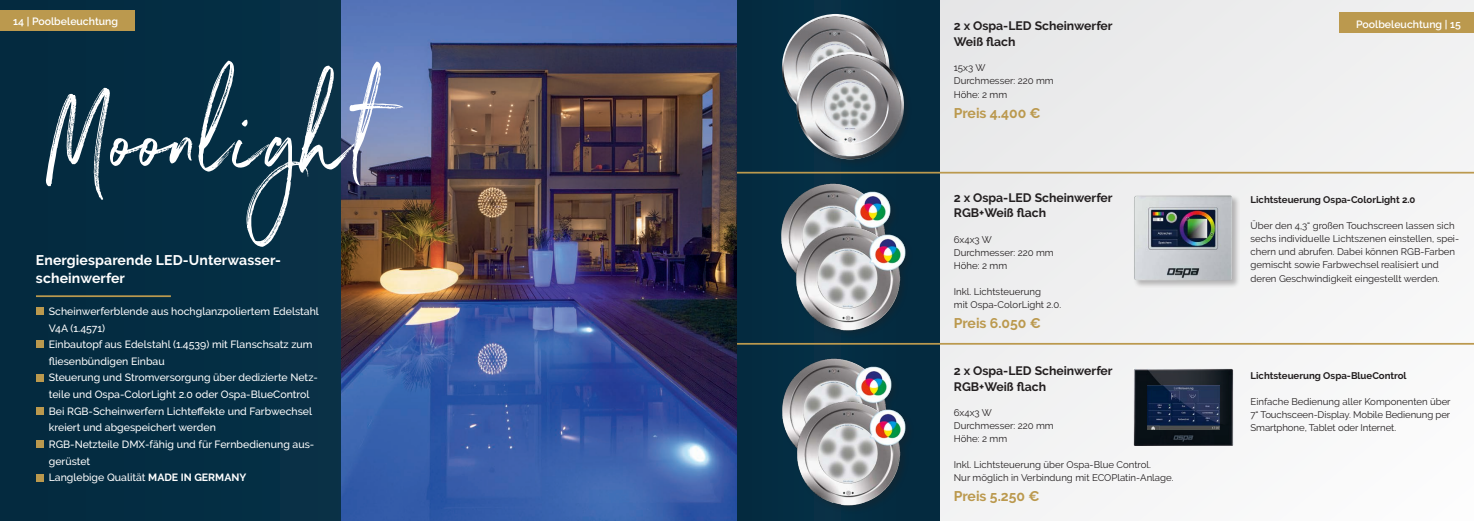
<style>
.page{position:relative;width:1474px;height:521px;background:#fff}
.page>*{position:absolute;margin:0;border:0;box-sizing:border-box;transform-origin:0 0}
.t1{font:126.7px "Northwell";letter-spacing:.03em;color:#fff;scale:.86 1}
.t2{font:700 14px/17.5px "Raleway";letter-spacing:.01em;color:#fff}
.t3{font:700 14px "Raleway";color:#bb994e}
.t4{font:700 12.25px/15.8px "Raleway";color:#231f20}
.t5{font:500 10.5px/16.6px "Raleway";color:#fff}
.t6{font:600 10.5px "Raleway";color:#fff}
.t7{font:9.62px/13.1px "Raleway";color:#231f20}
.t8{font:700 9.62px "Raleway";color:#231f20}
.s1{font-weight:700}
</style>
<div class="page">
<div style="left:0;top:0;width:742px;height:521px;background:#042d43"></div>
<img style="left:341px;top:0;width:396px;height:521px">
<div style="left:0;top:10px;width:135px;height:21px;background:#bb994e"></div>
<div style="left:36px;top:307px;width:7px;height:8px;background:#bb994e"></div>
<div style="left:36px;top:341px;width:7px;height:7px;background:#bb994e"></div>
<div style="left:36px;top:374px;width:7px;height:7px;background:#bb994e"></div>
<div style="left:36px;top:407px;width:7px;height:8px;background:#bb994e"></div>
<div style="left:36px;top:440px;width:7px;height:8px;background:#bb994e"></div>
<div style="left:36px;top:474px;width:7px;height:7px;background:#bb994e"></div>
<hr style="left:36px;top:295px;width:135px;height:2px;background:#bb994e">
<div style="left:777px;top:0;width:696px;height:521px;background:#f1f2f2"></div>
<div style="left:737px;top:0;width:202px;height:521px;background:#042b40"></div>
<img style="left:781px;top:183px;width:110px;height:80px">
<img style="left:788px;top:222px;width:118px;height:109px">
<hr style="left:737px;top:343px;width:736px;height:2px;background:#bb994e">
<hr style="left:737px;top:172px;width:736px;height:2px;background:#bb994e">
<div style="left:1338px;top:12px;width:135px;height:21px;background:#bb994e"></div>
<img style="left:782px;top:358px;width:110px;height:80px">
<img style="left:789px;top:397px;width:117px;height:110px">
<img style="left:782px;top:14px;width:107px;height:108px;border-radius:54px">
<div style="left:795px;top:50px;width:117px;height:118px;background:#231f20;opacity:.3"></div>
<img style="left:796px;top:51px;width:108px;height:108px;border-radius:54px">
<div style="left:1132px;top:194px;width:108px;height:95px;background:#231f20;opacity:.3"></div>
<img style="left:1134px;top:195px;width:98px;height:85px">
<img style="left:1133px;top:369px;width:100px;height:77px">
<img style="left:1147px;top:385px;width:72px;height:44px">
<p class="t6" style="left:13px;top:15px;width:106px">14 | Poolbeleuchtung</p>
<h1 class="t1" style="left:43px;top:48px;width:383px">Moonlight</h1>
<h2 class="t2" style="left:36px;top:251px;width:246px">Energiesparende LED-Unterwasser&shy;scheinwerfer</h2>
<p class="t5" style="left:49px;top:303px;width:272px">Scheinwerferblende aus hochglanzpoliertem Edelstahl V4A (1.4571)<br>Einbautopf aus Edelstahl (1.4539) mit Flanschsatz zum fliesenbündigen Einbau<br>Steuerung und Stromversorgung über dedizierte Netz&shy;teile und Ospa-ColorLight 2.0 oder Ospa-BlueControl Bei RGB-Scheinwerfern Lichteffekte und Farbwechsel kreiert und abgespeichert werden<br>RGB-Netzteile DMX-fähig und für Fernbedienung aus&shy;gerüstet<br>Langlebige Qualität <span class="s1">MADE IN GERMANY</span></p>
<p class="t4" style="left:953px;top:18px;width:160px">2 x Ospa-LED Scheinwerfer<br>Weiß flach</p>
<p class="t7" style="left:953px;top:61px;width:101px">15x3 W<br>Durchmesser: 220 mm<br>Höhe: 2 mm</p>
<h2 class="t3" style="left:953px;top:105px;width:88px">Preis 4.400 €</h2>
<p class="t4" style="left:953px;top:190px;width:160px">2 x Ospa-LED Scheinwerfer<br>RGB+Weiß flach</p>
<p class="t7" style="left:953px;top:233px;width:101px">6x4x3 W<br>Durchmesser: 220 mm<br>Höhe: 2 mm</p>
<p class="t7" style="left:953px;top:284px;width:109px">Inkl. Lichtsteuerung<br>mit Ospa-ColorLight 2.0.</p>
<h2 class="t3" style="left:953px;top:315px;width:89px">Preis 6.050 €</h2>
<p class="t4" style="left:953px;top:363px;width:160px">2 x Ospa-LED Scheinwerfer<br>RGB+Weiß flach</p>
<p class="t7" style="left:953px;top:406px;width:101px">6x4x3 W<br>Durchmesser: 220 mm<br>Höhe: 2 mm</p>
<p class="t7" style="left:953px;top:458px;width:221px">Inkl. Lichtsteuerung über Ospa-Blue Control.<br>Nur möglich in Verbindung mit ECOPlatin-Anlage.</p>
<h2 class="t3" style="left:953px;top:488px;width:87px">Preis 5.250 €</h2>
<p class="t6" style="left:1355px;top:18px;width:106px">Poolbeleuchtung | 15</p>
<p class="t8" style="left:1250px;top:194px;width:166px">Lichtsteuerung Ospa-ColorLight 2.0</p>
<p class="t7" style="left:1250px;top:219px;width:210px">Über den 4,3“ großen Touchscreen lassen sich sechs individuelle Lichtszenen einstellen, spei&shy;chern und abrufen. Dabei können RGB-Farben gemischt sowie Farbwechsel realisiert und deren Geschwindigkeit eingestellt werden.</p>
<p class="t8" style="left:1250px;top:370px;width:157px">Lichtsteuerung Ospa-BlueControl</p>
<p class="t7" style="left:1250px;top:395px;width:201px;text-align:justify">Einfache Bedienung aller Komponenten über 7“ Touchsceen-Display. Mobile Bedienung per Smartphone, Tablet oder Internet.</p>
</div>
